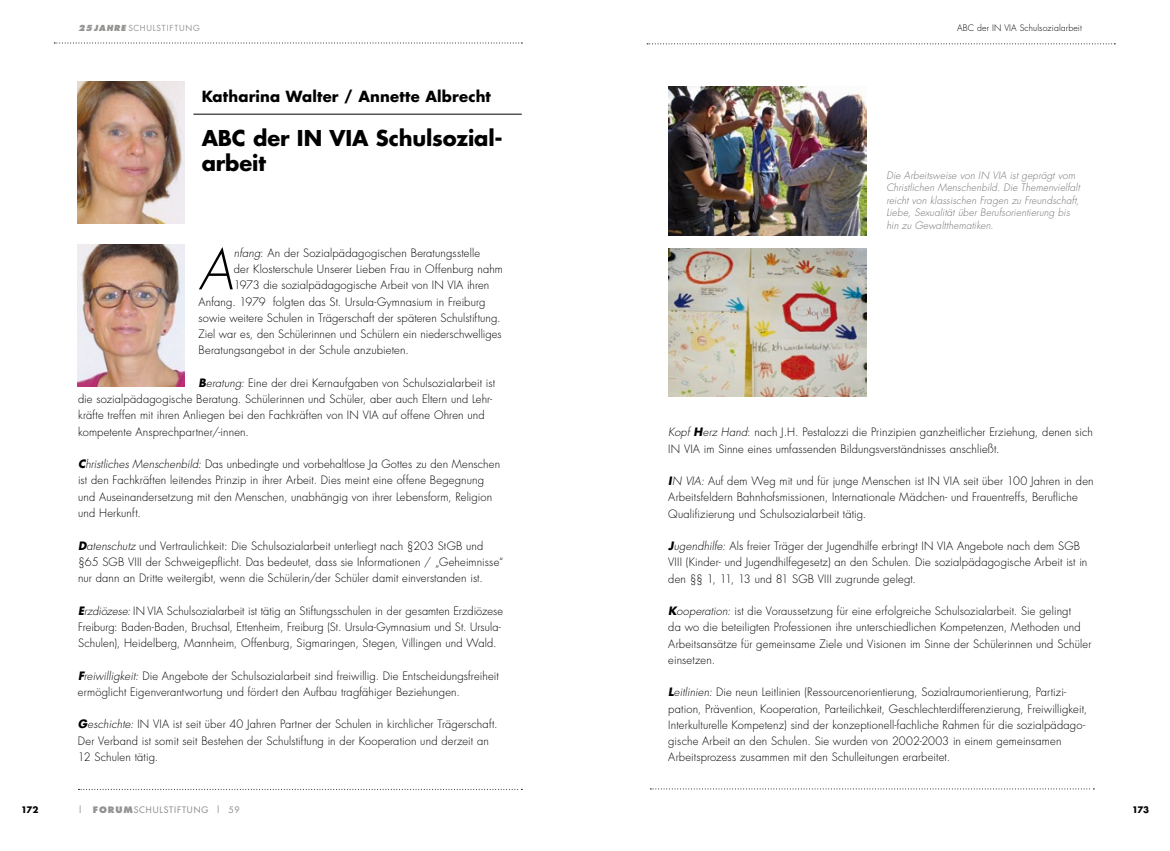
<style>
.page{position:relative;width:1170px;height:851px;background:#fff}
.page>*{position:absolute;margin:0;border:0;box-sizing:border-box;transform-origin:0 0}
.t1{font:italic 300 54.38px "Futura";color:#000}
.t2{font:700 21.25px/25px "Futura";letter-spacing:-.005em;color:#000}
.t3{font:700 15px "Futura";letter-spacing:.01em;color:#000}
.t4{font:300 11.25px/16.2px "Futura";letter-spacing:.01em;color:#000}
.t5{font:italic 300 10px/12.5px "Futura";letter-spacing:.015em;color:#707172}
.t6{font:300 8.75px "Futura";letter-spacing:.015em;color:#000}
.t7{font:8.75px "Futura";letter-spacing:.1em;color:#949392}
.t8{font:700 8.75px "Futura";letter-spacing:-.055em;color:#000}
.t9{font:8.12px "Futura";letter-spacing:.1em;color:#949392}
.s1{font-weight:800;font-style:italic}
.s2{font-style:italic}
.s3{font-weight:700;font-style:italic}
.s4{font-weight:800}
</style>
<div class="page">
<svg style="left:54px;top:43px;width:468px;height:1px"></svg>
<svg style="left:78px;top:788px;width:444px;height:1px"></svg>
<svg style="left:647px;top:43px;width:468px;height:1px"></svg>
<svg style="left:650px;top:788px;width:444px;height:1px"></svg>
<img style="left:78px;top:81px;width:106px;height:142px">
<hr style="left:193px;top:114px;width:328px;height:1px;background:#000">
<img style="left:78px;top:244px;width:106px;height:142px">
<img style="left:668px;top:87px;width:198px;height:148px">
<img style="left:668px;top:248px;width:198px;height:148px">
<p class="t9" style="left:78px;top:22px;width:123px"><span class="s1">25JAHRE</span> SCHULSTIFTUNG</p>
<h3 class="t3" style="left:202px;top:86px;width:291px">Katharina Walter / Annette Albrecht</h3>
<h2 class="t2" style="left:202px;top:125px;width:303px">ABC der IN VIA Schulsozial&shy;arbeit</h2>
<h1 class="t1" style="left:198px;top:234px;width:36px">A</h1>
<p class="t4" style="left:234px;top:245px;width:248px"><span class="s2">nfang</span>: An der Sozialpädagogischen Beratungsstelle</p>
<p class="t4" style="left:234px;top:261px;width:271px">der Klosterschule Unserer Lieben Frau in Offenburg nahm</p>
<p class="t4" style="left:234px;top:277px;width:257px">1973 die sozialpädagogische Arbeit von IN VIA ihren</p>
<p class="t4" style="left:198px;top:293px;width:288px">Anfang. 1979 folgten das St. Ursula-Gymnasium in Freiburg</p>
<p class="t4" style="left:198px;top:310px;width:303px">sowie weitere Schulen in Trägerschaft der späteren Schulstiftung.</p>
<p class="t4" style="left:198px;top:326px;width:305px">Ziel war es, den Schülerinnen und Schülern ein niederschwelliges</p>
<p class="t4" style="left:198px;top:342px;width:212px">Beratungsangebot in der Schule anzubieten.</p>
<p class="t4" style="left:78px;top:375px;width:418px;text-indent:120px"><span class="s3">B</span><span class="s2">eratung:</span> Eine der drei Kernaufgaben von Schulsozialarbeit ist die sozialpädagogische Beratung. Schülerinnen und Schüler, aber auch Eltern und Lehr&shy;kräfte treffen mit ihren Anliegen bei den Fachkräften von IN VIA auf offene Ohren und kompetente Ansprechpartner/-innen.</p>
<p class="t4" style="left:78px;top:456px;width:423px"><span class="s3">C</span><span class="s2">hristliches Menschenbild:</span> Das unbedingte und vorbehaltlose Ja Gottes zu den Menschen ist den Fachkräften leitendes Prinzip in ihrer Arbeit. Dies meint eine offene Begegnung und Auseinandersetzung mit den Menschen, unabhängig von ihrer Lebensform, Religion und Herkunft.</p>
<p class="t4" style="left:78px;top:537px;width:427px"><span class="s3">D</span><span class="s2">atenschutz</span> und Vertraulichkeit: Die Schulsozialarbeit unterliegt nach §203 StGB und §65 SGB VIII der Schweigepflicht. Das bedeutet, dass sie Informationen / „Geheimnisse“ nur dann an Dritte weitergibt, wenn die Schülerin/der Schüler damit einverstanden ist.</p>
<p class="t4" style="left:78px;top:602px;width:426px"><span class="s3">E</span><span class="s2">rzdiözese:</span> IN VIA Schulsozialarbeit ist tätig an Stiftungsschulen in der gesamten Erzdiözese<br>Freiburg: Baden-Baden, Bruchsal, Ettenheim, Freiburg (St. Ursula-Gymnasium und St. Ursula-<br>Schulen), Heidelberg, Mannheim, Offenburg, Sigmaringen, Stegen, Villingen und Wald.</p>
<p class="t4" style="left:78px;top:667px;width:422px"><span class="s3">F</span><span class="s2">reiwilligkeit:</span> Die Angebote der Schulsozialarbeit sind freiwillig. Die Entscheidungsfreiheit ermöglicht Eigenverantwortung und fördert den Aufbau tragfähiger Beziehungen.</p>
<p class="t4" style="left:78px;top:716px;width:421px"><span class="s3">G</span><span class="s2">eschichte:</span> IN VIA ist seit über 40 Jahren Partner der Schulen in kirchlicher Trägerschaft.<br>Der Verband ist somit seit Bestehen der Schulstiftung in der Kooperation und derzeit an<br>12 Schulen tätig.</p>
<p class="t6" style="left:957px;top:22px;width:126px">ABC der IN VIA Schulsozialarbeit</p>
<p class="t5" style="left:886px;top:169px;width:195px">Die Arbeitsweise von IN VIA ist geprägt vom Christlichen Menschenbild. Die Themenvielfalt reicht von klassischen Fragen zu Freundschaft, Liebe, Sexualität über Berufsorientierung bis hin zu Gewaltthematiken.</p>
<p class="t4" style="left:668px;top:424px;width:426px"><span class="s2">Kopf</span> <span class="s3">H</span><span class="s2">erz Hand</span>: nach J.H. Pestalozzi die Prinzipien ganzheitlicher Erziehung, denen sich<br>IN VIA im Sinne eines umfassenden Bildungsverständnisses anschließt.</p>
<p class="t4" style="left:668px;top:473px;width:427px"><span class="s3">I</span><span class="s2">N VIA:</span> Auf dem Weg mit und für junge Menschen ist IN VIA seit über 100 Jahren in den<br>Arbeitsfeldern Bahnhofsmissionen, Internationale Mädchen- und Frauentreffs, Berufliche<br>Qualifizierung und Schulsozialarbeit tätig.</p>
<p class="t4" style="left:668px;top:538px;width:420px"><span class="s3">J</span><span class="s2">ugendhilfe:</span> Als freier Träger der Jugendhilfe erbringt IN VIA Angebote nach dem SGB<br>VIII (Kinder- und Jugendhilfegesetz) an den Schulen. Die sozialpädagogische Arbeit ist in den §§ 1, 11, 13 und 81 SGB VIII zugrunde gelegt.</p>
<p class="t4" style="left:668px;top:603px;width:424px"><span class="s3">K</span><span class="s2">ooperation:</span> ist die Voraussetzung für eine erfolgreiche Schulsozialarbeit. Sie gelingt<br>da wo die beteiligten Professionen ihre unterschiedlichen Kompetenzen, Methoden und Arbeitsansätze für gemeinsame Ziele und Visionen im Sinne der Schülerinnen und Schüler einsetzen.</p>
<p class="t4" style="left:668px;top:684px;width:420px"><span class="s3">L</span><span class="s2">eitlinien:</span> Die neun Leitlinien (Ressourcenorientierung, Sozialraumorientierung, Partizi&shy;pation, Prävention, Kooperation, Parteilichkeit, Geschlechterdifferenzierung, Freiwilligkeit, Interkulturelle Kompetenz) sind der konzeptionell-fachliche Rahmen für die sozialpädago&shy;gische Arbeit an den Schulen. Sie wurden von 2002-2003 in einem gemeinsamen Arbeitsprozess zusammen mit den Schulleitungen erarbeitet.</p>
<p class="t8" style="left:21px;top:803px;width:19px">172</p>
<p class="t7" style="left:78px;top:803px;width:163px">| <span class="s4">FORUM</span>SCHULSTIFTUNG | 59</p>
<p class="t8" style="left:1131px;top:803px;width:19px">173</p>
</div>
